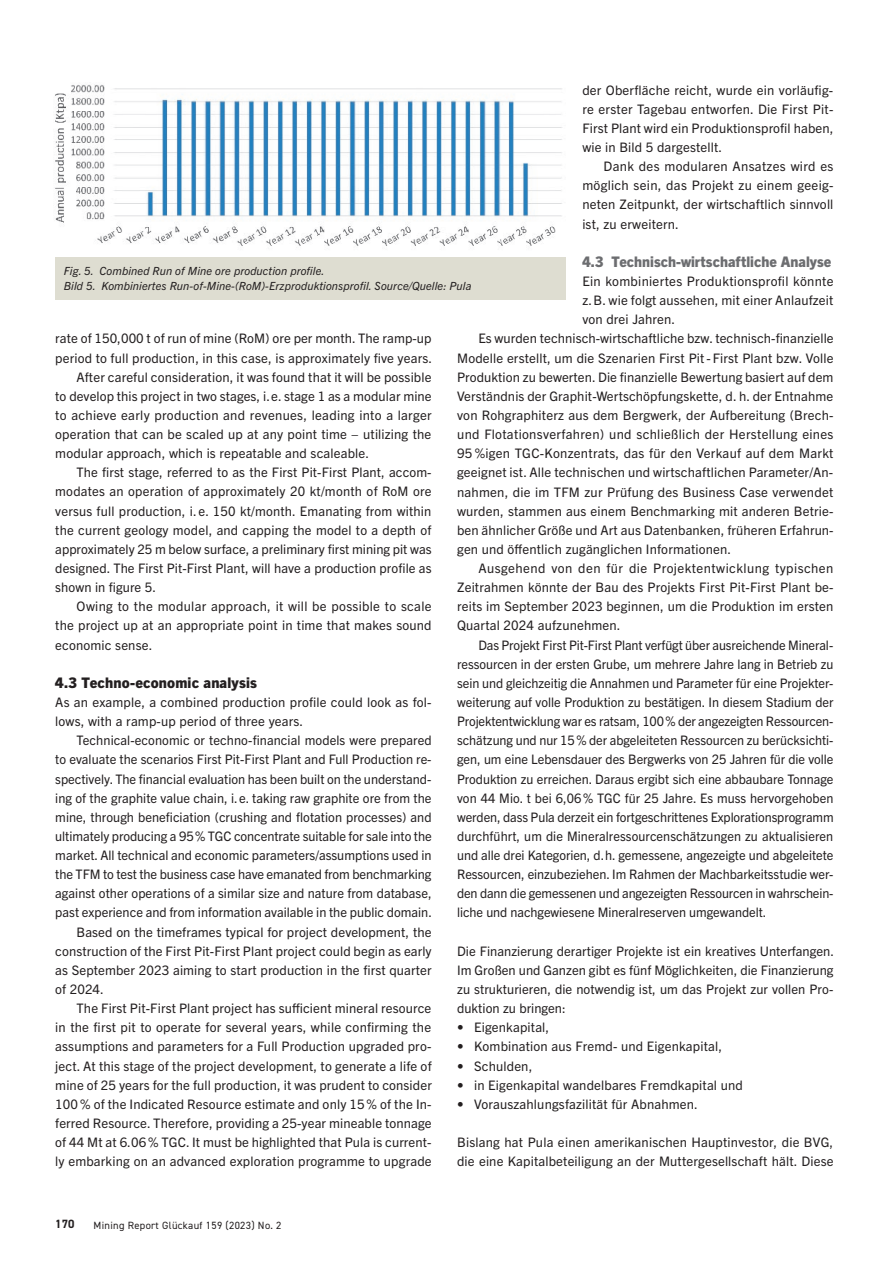
<style>
.page{position:relative;width:893px;height:1263px;background:#fff}
.page>*{position:absolute;margin:0;border:0;box-sizing:border-box;transform-origin:0 0}
.t1{font:800 14.7px "Trade Gothic Next LT Pro";color:#6c6d70}
.t2{font:800 14.7px "Trade Gothic Next LT Pro";letter-spacing:.01em;color:#231f20}
.t3{font:13.2px/19.2px "Trade Gothic Next LT Pro";letter-spacing:.01em;color:#231f20;text-align:justify}
.t4{font:13.2px "Trade Gothic Next LT Pro";letter-spacing:-.01em;color:#231f20}
.t5{font:13.2px "Trade Gothic Next LT Pro";letter-spacing:.035em;color:#231f20}
.t6{font:700 12px "DIN2014";color:#231f20}
.t7{font:italic 11.25px/15px "Trade Gothic Next LT Pro";letter-spacing:.01em;color:#231f20}
.t8{font:10.5px "DIN2014";letter-spacing:.03em;color:#231f20}
</style>
<div class="page">
<div style="left:55px;top:257px;width:510px;height:43px;background:#deddd1"></div>
<img style="left:55px;top:84px;width:507px;height:162px">
<p class="t3" style="left:582px;top:79px;width:253px">der Oberfläche reicht, wurde ein vorläufig&shy;re erster Tagebau entworfen. Die First Pit-First Plant wird ein Produktionsprofil haben, wie in Bild 5 dargestellt.</p>
<p class="t3" style="left:582px;top:156px;width:253px;text-indent:21px">Dank des modularen Ansatzes wird es möglich sein, das Projekt zu einem geeig&shy;neten Zeitpunkt, der wirtschaftlich sinnvoll ist, zu erweitern.</p>
<p class="t1" style="left:582px;top:251px;width:250px">4.3 Technisch-wirtschaftliche Analyse</p>
<p class="t3" style="left:582px;top:271px;width:253px">Ein kombiniertes Produktionsprofil könnte</p>
<p class="t3" style="left:582px;top:290px;width:253px">z.B. wie folgt aussehen, mit einer Anlaufzeit</p>
<p class="t3" style="left:582px;top:309px;width:94px">von drei Jahren.</p>
<p class="t3" style="left:478px;top:328px;width:357px">Es wurden technisch-wirtschaftliche bzw. technisch-finanzielle</p>
<p class="t3" style="left:457px;top:347px;width:378px">Modelle erstellt, um die Szenarien First Pit- First Plant bzw. Volle</p>
<p class="t3" style="left:457px;top:366px;width:378px">Produktion zu bewerten. Die finanzielle Bewertung basiert auf dem</p>
<p class="t3" style="left:457px;top:385px;width:378px">Verständnis der Graphit-Wertschöpfungskette, d. h. der Entnahme</p>
<p class="t3" style="left:457px;top:405px;width:378px">von Rohgraphiterz aus dem Bergwerk, der Aufbereitung (Brech-</p>
<p class="t3" style="left:457px;top:424px;width:378px">und Flotationsverfahren) und schließlich der Herstellung eines</p>
<p class="t3" style="left:457px;top:443px;width:378px">95 %igen TGC-Konzentrats, das für den Verkauf auf dem Markt</p>
<p class="t3" style="left:457px;top:462px;width:378px">geeignet ist. Alle technischen und wirtschaftlichen Parameter/An-</p>
<p class="t3" style="left:457px;top:481px;width:378px">nahmen, die im TFM zur Prüfung des Business Case verwendet</p>
<p class="t3" style="left:457px;top:500px;width:378px">wurden, stammen aus einem Benchmarking mit anderen Betrie-</p>
<p class="t3" style="left:457px;top:519px;width:378px">ben ähnlicher Größe und Art aus Datenbanken, früheren Erfahrun-</p>
<p class="t3" style="left:457px;top:539px;width:276px">gen und öffentlich zugänglichen Informationen.</p>
<p class="t5" style="left:478px;top:559px;width:357px">Ausgehend von den für die Projektentwicklung typischen</p>
<p class="t3" style="left:457px;top:577px;width:378px">Zeitrahmen könnte der Bau des Projekts First Pit-First Plant be-</p>
<p class="t3" style="left:457px;top:596px;width:378px">reits im September 2023 beginnen, um die Produktion im ersten</p>
<p class="t3" style="left:457px;top:615px;width:165px">Quartal 2024 aufzunehmen.</p>
<p class="t4" style="left:478px;top:635px;width:357px">Das Projekt First Pit-First Plant verfügt über ausreichende Mineral-</p>
<p class="t3" style="left:457px;top:653px;width:378px">ressourcen in der ersten Grube, um mehrere Jahre lang in Betrieb zu</p>
<p class="t3" style="left:457px;top:672px;width:378px">sein und gleichzeitig die Annahmen und Parameter für eine Projekter-</p>
<p class="t3" style="left:457px;top:692px;width:378px">weiterung auf volle Produktion zu bestätigen. In diesem Stadium der</p>
<p class="t4" style="left:457px;top:712px;width:378px">Projektentwicklung war es ratsam, 100% der angezeigten Ressourcen-</p>
<p class="t3" style="left:457px;top:730px;width:378px">schätzung und nur 15% der abgeleiteten Ressourcen zu berücksichti-</p>
<p class="t3" style="left:457px;top:749px;width:378px">gen, um eine Lebensdauer des Bergwerks von 25 Jahren für die volle</p>
<p class="t3" style="left:457px;top:768px;width:378px">Produktion zu erreichen. Daraus ergibt sich eine abbaubare Tonnage</p>
<p class="t3" style="left:457px;top:787px;width:378px">von 44 Mio. t bei 6,06% TGC für 25 Jahre. Es muss hervorgehoben</p>
<p class="t3" style="left:457px;top:806px;width:378px">werden, dass Pula derzeit ein fortgeschrittenes Explorationsprogramm</p>
<p class="t3" style="left:457px;top:826px;width:378px">durchführt, um die Mineralressourcenschätzungen zu aktualisieren</p>
<p class="t3" style="left:457px;top:845px;width:378px">und alle drei Kategorien, d.h. gemessene, angezeigte und abgeleitete</p>
<p class="t3" style="left:457px;top:864px;width:378px">Ressourcen, einzubeziehen. Im Rahmen der Machbarkeitsstudie wer-</p>
<p class="t4" style="left:457px;top:884px;width:378px">den dann die gemessenen und angezeigten Ressourcen in wahrschein-</p>
<p class="t3" style="left:457px;top:902px;width:311px">liche und nachgewiesene Mineralreserven umgewandelt.</p>
<p class="t3" style="left:457px;top:940px;width:378px">Die Finanzierung derartiger Projekte ist ein kreatives Unterfangen.<br>Im Großen und Ganzen gibt es fünf Möglichkeiten, die Finanzierung zu strukturieren, die notwendig ist, um das Projekt zur vollen Pro&shy;duktion zu bringen:</p>
<p class="t3" style="left:457px;top:1017px;width:94px">• Eigenkapital,</p>
<p class="t3" style="left:457px;top:1036px;width:266px">• Kombination aus Fremd- und Eigenkapital,</p>
<p class="t3" style="left:457px;top:1055px;width:77px">• Schulden,</p>
<p class="t3" style="left:457px;top:1074px;width:287px">• in Eigenkapital wandelbares Fremdkapital und</p>
<p class="t3" style="left:457px;top:1093px;width:242px">• Vorauszahlungsfazilität für Abnahmen.</p>
<p class="t3" style="left:457px;top:1132px;width:378px">Bislang hat Pula einen amerikanischen Hauptinvestor, die BVG, die eine Kapitalbeteiligung an der Muttergesellschaft hält. Diese</p>
<p class="t7" style="left:64px;top:263px;width:409px">Fig. 5. Combined Run of Mine ore production profile.<br>Bild 5. Kombiniertes Run-of-Mine-(RoM)-Erzproduktionsprofil. Source/Quelle: Pula</p>
<p class="t3" style="left:55px;top:328px;width:378px">rate of 150,000 t of run of mine (RoM) ore per month. The ramp-up</p>
<p class="t3" style="left:55px;top:347px;width:378px">period to full production, in this case, is approximately five years.</p>
<p class="t3" style="left:77px;top:366px;width:356px">After careful consideration, it was found that it will be possible</p>
<p class="t3" style="left:55px;top:385px;width:378px">to develop this project in two stages, i.e. stage 1 as a modular mine</p>
<p class="t3" style="left:55px;top:405px;width:378px">to achieve early production and revenues, leading into a larger</p>
<p class="t3" style="left:55px;top:424px;width:378px">operation that can be scaled up at any point time − utilizing the</p>
<p class="t3" style="left:55px;top:443px;width:315px">modular approach, which is repeatable and scaleable.</p>
<p class="t3" style="left:77px;top:462px;width:357px">The first stage, referred to as the First Pit-First Plant, accom-</p>
<p class="t3" style="left:55px;top:481px;width:378px">modates an operation of approximately 20 kt/month of RoM ore</p>
<p class="t3" style="left:55px;top:500px;width:378px">versus full production, i.e. 150 kt/month. Emanating from within</p>
<p class="t3" style="left:55px;top:519px;width:378px">the current geology model, and capping the model to a depth of</p>
<p class="t3" style="left:55px;top:539px;width:378px">approximately 25 m below surface, a preliminary first mining pit was</p>
<p class="t3" style="left:55px;top:558px;width:378px">designed. The First Pit-First Plant, will have a production profile as</p>
<p class="t3" style="left:55px;top:577px;width:102px">shown in figure 5.</p>
<p class="t3" style="left:77px;top:596px;width:357px">Owing to the modular approach, it will be possible to scale</p>
<p class="t3" style="left:55px;top:615px;width:378px">the project up at an appropriate point in time that makes sound</p>
<p class="t3" style="left:55px;top:634px;width:99px">economic sense.</p>
<p class="t2" style="left:55px;top:672px;width:203px">4.3 Techno-economic analysis</p>
<p class="t3" style="left:55px;top:692px;width:378px">As an example, a combined production profile could look as fol&shy;lows, with a ramp-up period of three years.</p>
<p class="t3" style="left:77px;top:730px;width:357px">Technical-economic or techno-financial models were prepared</p>
<p class="t3" style="left:55px;top:749px;width:378px">to evaluate the scenarios First Pit-First Plant and Full Production re-</p>
<p class="t3" style="left:55px;top:768px;width:378px">spectively. The financial evaluation has been built on the understand-</p>
<p class="t3" style="left:55px;top:787px;width:378px">ing of the graphite value chain, i.e. taking raw graphite ore from the</p>
<p class="t3" style="left:55px;top:806px;width:378px">mine, through beneficiation (crushing and flotation processes) and</p>
<p class="t3" style="left:55px;top:826px;width:378px">ultimately producing a 95% TGC concentrate suitable for sale into the</p>
<p class="t3" style="left:55px;top:845px;width:378px">market. All technical and economic parameters/assumptions used in</p>
<p class="t3" style="left:55px;top:864px;width:378px">the TFM to test the business case have emanated from benchmarking</p>
<p class="t3" style="left:55px;top:883px;width:378px">against other operations of a similar size and nature from database,</p>
<p class="t3" style="left:55px;top:902px;width:378px">past experience and from information available in the public domain.</p>
<p class="t3" style="left:77px;top:921px;width:357px">Based on the timeframes typical for project development, the</p>
<p class="t3" style="left:55px;top:940px;width:378px">construction of the First Pit-First Plant project could begin as early</p>
<p class="t3" style="left:55px;top:959px;width:378px">as September 2023 aiming to start production in the first quarter</p>
<p class="t3" style="left:55px;top:979px;width:50px">of 2024.</p>
<p class="t3" style="left:77px;top:998px;width:356px">The First Pit-First Plant project has sufficient mineral resource</p>
<p class="t3" style="left:55px;top:1017px;width:377px">in the first pit to operate for several years, while confirming the</p>
<p class="t3" style="left:55px;top:1036px;width:378px">assumptions and parameters for a Full Production upgraded pro-</p>
<p class="t3" style="left:55px;top:1055px;width:378px">ject. At this stage of the project development, to generate a life of</p>
<p class="t3" style="left:55px;top:1074px;width:378px">mine of 25 years for the full production, it was prudent to consider</p>
<p class="t3" style="left:55px;top:1093px;width:378px">100 % of the Indicated Resource estimate and only 15 % of the In-</p>
<p class="t3" style="left:55px;top:1113px;width:378px">ferred Resource. Therefore, providing a 25-year mineable tonnage</p>
<p class="t3" style="left:55px;top:1132px;width:378px">of 44 Mt at 6.06 % TGC. It must be highlighted that Pula is current-</p>
<p class="t3" style="left:55px;top:1151px;width:378px">ly embarking on an advanced exploration programme to upgrade</p>
<p class="t6" style="left:55px;top:1216px;width:21px">170</p>
<p class="t8" style="left:94px;top:1218px;width:189px">Mining Report Glückauf 159 (2023) No. 2</p>
</div>
